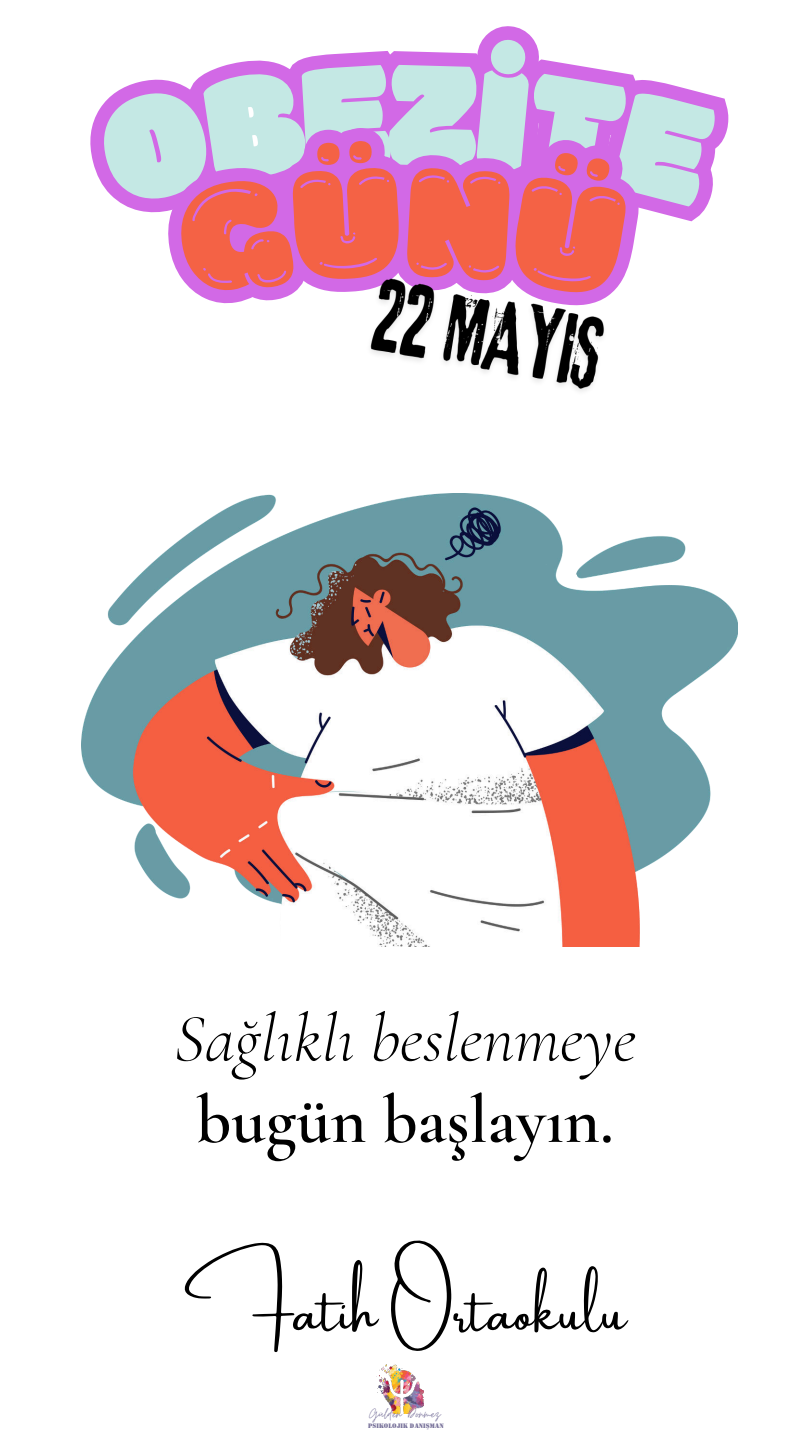
<style>
.page{position:relative;width:810px;height:1440px;background:#fff}
.page>*{position:absolute;margin:0;border:0;box-sizing:border-box;transform-origin:0 0}
.t1{font:600 68.5px "Cormorant Garamond";color:#000}
.t2{font:italic 300 68.2px "Cormorant Garamond";color:#000}
.t3{font:52px "Amsterdam One";color:#000}
.t4{font:17.1px "Moon Time";color:#7a749c}
.t5{font:6.4px "Stencil BT";color:#7a749c}
</style>
<div class="page">
<img style="left:81px;top:494px;width:656px;height:452px">
<img style="left:370px;top:321px;width:234px;height:70px">
<img style="left:377px;top:1364px;width:46px;height:49px">
<svg style="left:90px;top:26px;width:639px;height:295px"></svg>
<p class="t2" style="left:174px;top:999px;width:464px">Sağlıklı beslenmeye</p>
<p class="t1" style="left:196px;top:1078px;width:419px">bugün başlayın.</p>
<p class="t3" style="left:183px;top:1284px;width:445px">Fatih Ortaokulu</p>
<p class="t4" style="left:369px;top:1404px;width:73px">Gülden Dönmez</p>
<p class="t5" style="left:368px;top:1421px;width:77px">PSIKOLOJIK DANIŞMAN</p>
</div>
